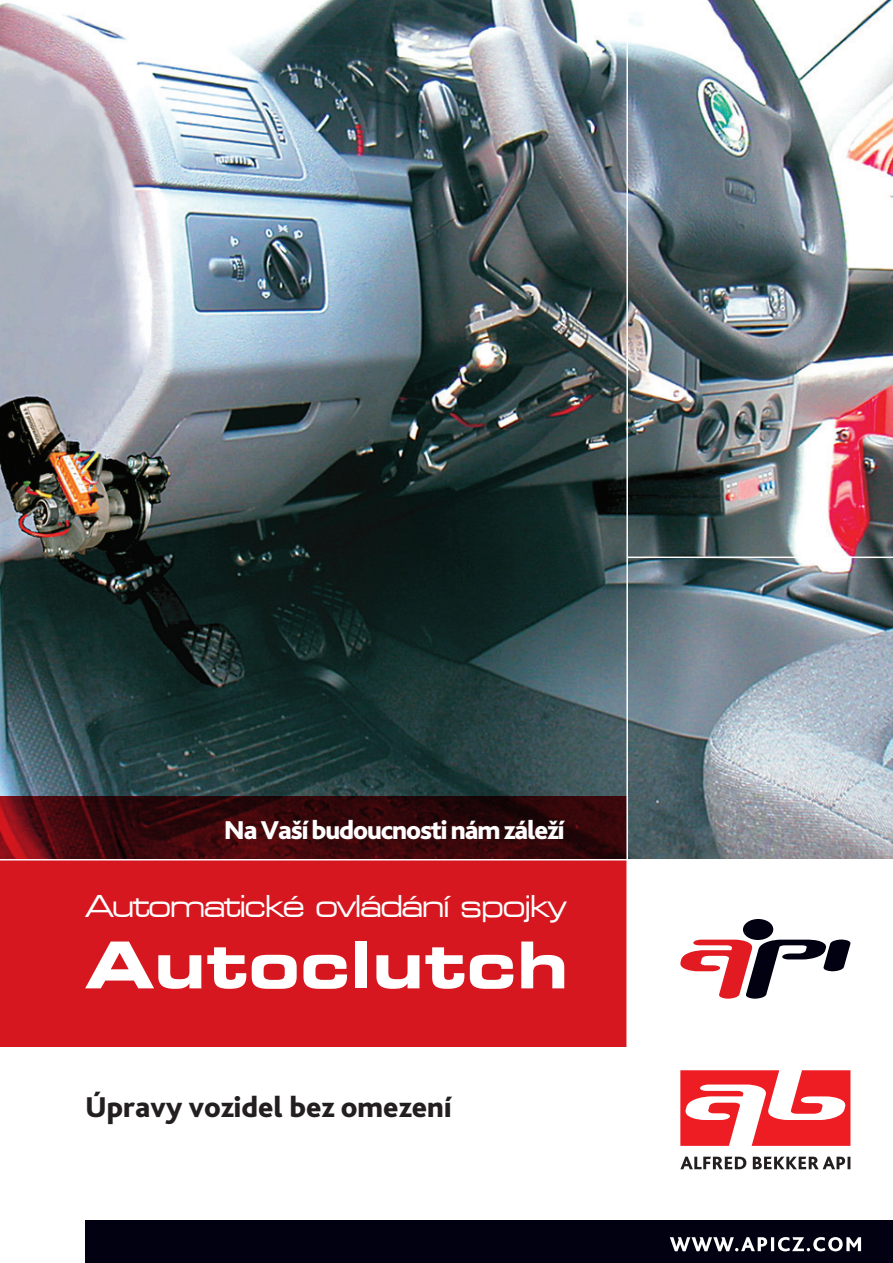
<style>
.page{position:relative;width:893px;height:1263px;background:#fff}
.page>*{position:absolute;margin:0;border:0;box-sizing:border-box;transform-origin:0 0}
.t1{font:700 expanded 64.35px "Square 721 TL";color:#fff}
.t2{font:expanded 30px "Square 721 TL";letter-spacing:-.08em;color:#fff}
.t3{font:800 30px "Bliss 2";color:#231f20}
.t4{font:800 27px "Bliss 2";letter-spacing:-.045em;color:#fff}
</style>
<div class="page">
<img style="left:0;top:0;width:893px;height:859px">
<svg style="left:0;top:796px;width:626px;height:251px;background:#af131a"></svg>
<hr style="left:626px;top:0;width:2px;height:1082px;background:#fff">
<hr style="left:627px;top:556px;width:266px;height:2px;background:#fff">
<hr style="left:0;top:859px;width:893px;height:1px;background:#fff">
<div style="left:85px;top:1220px;width:808px;height:43px;background:#010111"></div>
<svg style="left:670px;top:1237px;width:191px;height:14px"></svg>
<svg style="left:680px;top:939px;width:171px;height:60px"></svg>
<div style="left:743px;top:919px;width:30px;height:21px;background:#010111;border-radius:50%"></div>
<svg style="left:680px;top:1070px;width:170px;height:76px"></svg>
<svg style="left:680px;top:1156px;width:170px;height:13px"></svg>
<p class="t4" style="left:224px;top:813px;width:342px">Na Vaší budoucnosti nám záleží</p>
<p class="t2" style="left:85px;top:888px;width:483px">Automatické ovládání spojky</p>
<h1 class="t1" style="left:85px;top:925px;width:485px">Autoclutch</h1>
<p class="t3" style="left:85px;top:1088px;width:368px">Úpravy vozidel bez omezení</p>
</div>
